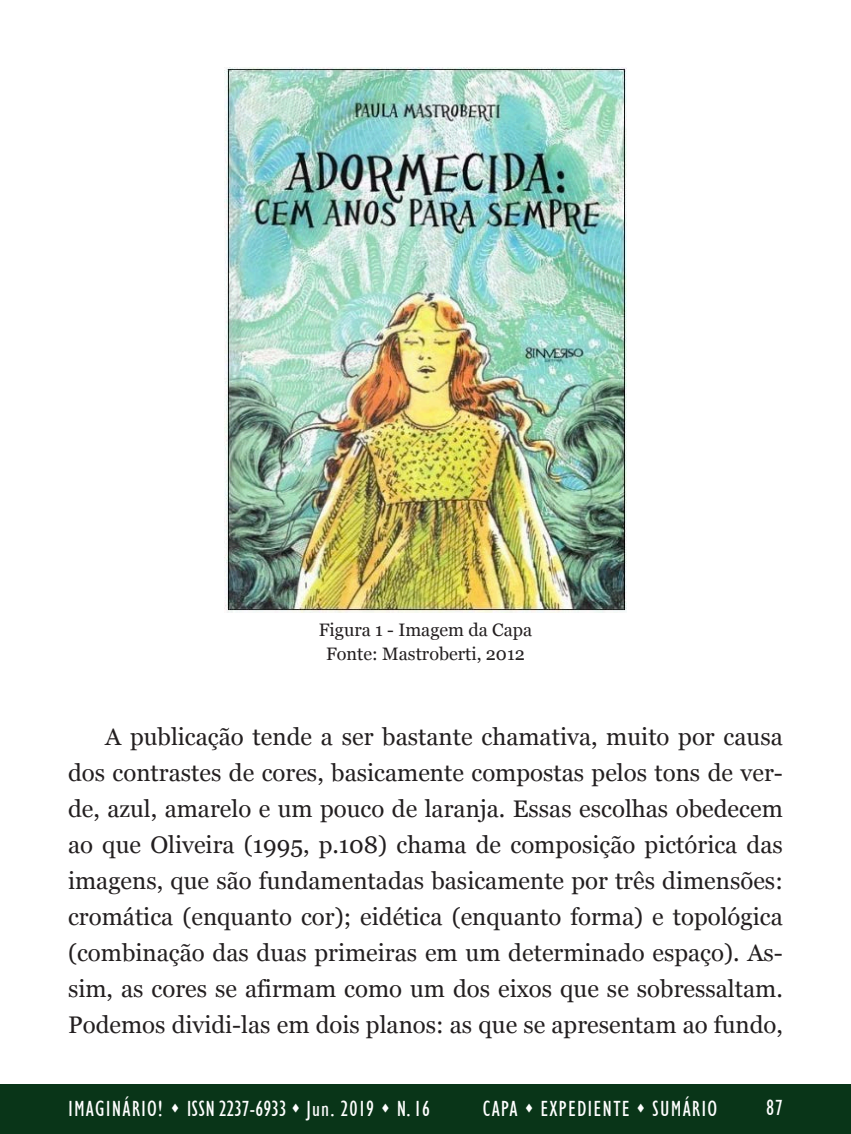
<style>
.page{position:relative;width:851px;height:1134px;background:#fff}
.page>*{position:absolute;margin:0;border:0;box-sizing:border-box;transform-origin:0 0}
.t1{font:24px/36px "Georgia";color:#231f20;text-align:justify}
.t2{font:condensed 22px "Humanist 521 BT";letter-spacing:.05em;color:#fff}
.t3{font:18px/24px "Georgia";color:#231f20;text-align:center}
</style>
<div class="page">
<div style="left:0;top:1084px;width:850px;height:50px;background:#093518"></div>
<img style="left:225px;top:67px;width:401px;height:546px">
<p class="t3" style="left:319px;top:618px;width:215px">Figura 1 - Imagem da Capa<br>Fonte: Mastroberti, 2012</p>
<p class="t1" style="left:68px;top:719px;width:716px;text-indent:37px">A publicação tende a ser bastante chamativa, muito por causa dos contrastes de cores, basicamente compostas pelos tons de ver&shy;de, azul, amarelo e um pouco de laranja. Essas escolhas obedecem ao que Oliveira (1995, p.108) chama de composição pictórica das imagens, que são fundamentadas basicamente por três dimensões: cromática (enquanto cor); eidética (enquanto forma) e topológica (combinação das duas primeiras em um determinado espaço). As&shy;sim, as cores se afirmam como um dos eixos que se sobressaltam.<br>Podemos dividi-las em dois planos: as que se apresentam ao fundo,</p>
<p class="t2" style="left:68px;top:1095px;width:363px">IMAGINÁRIO! ▲ ISSN 2237-6933 ▲ Jun. 2019 ▲ N. 16</p>
<p class="t2" style="left:483px;top:1095px;width:236px">CAPA ▲ EXPEDIENTE ▲ SUMÁRIO</p>
<p class="t2" style="left:766px;top:1095px;width:18px">87</p>
</div>
